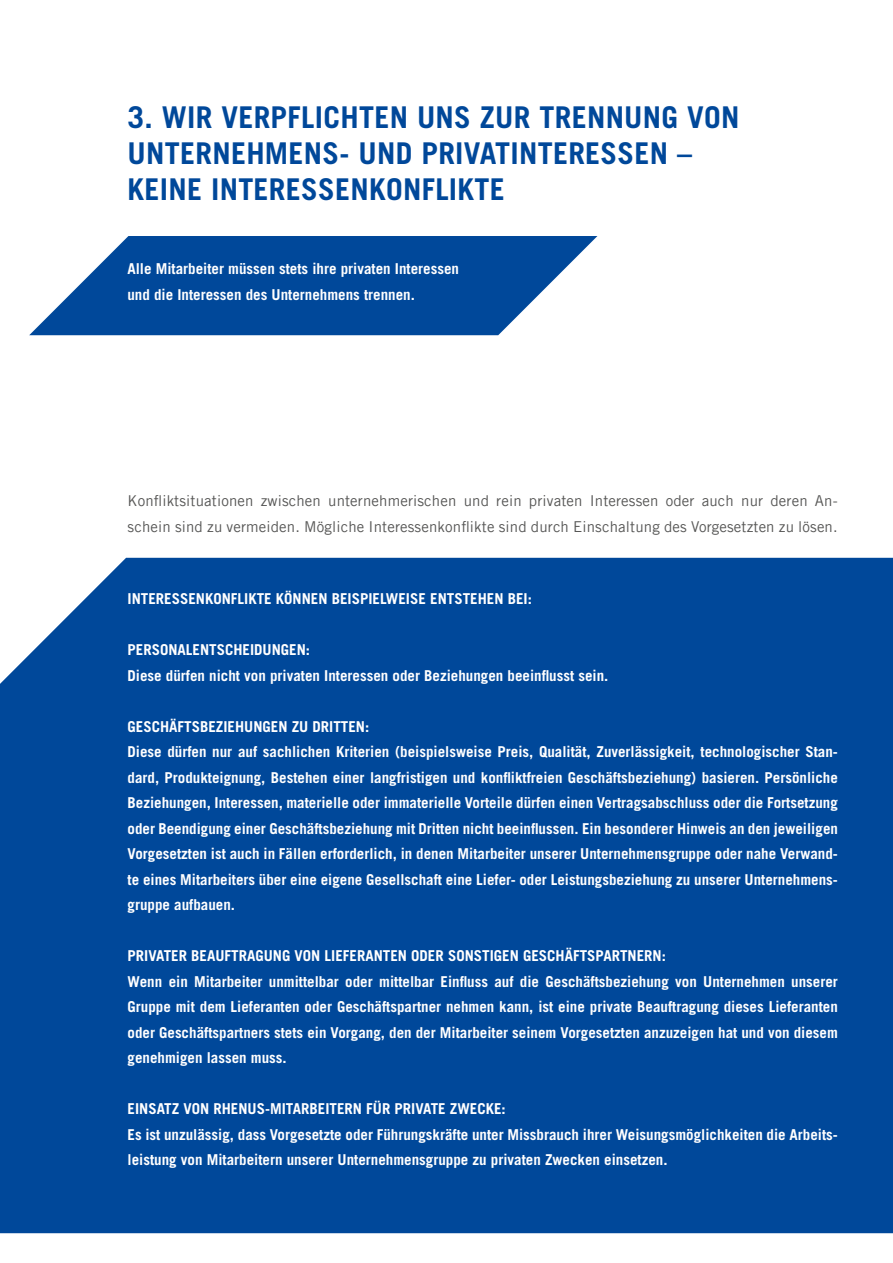
<style>
.page{position:relative;width:893px;height:1263px;background:#fff}
.page>*{position:absolute;margin:0;border:0;box-sizing:border-box;transform-origin:0 0}
.t1{font:700 30px/36px "Trade Gothic LT Pro";letter-spacing:.01em;color:#00489a}
.t2{font:700 15px/25.5px "Trade Gothic LT Pro";color:#fff}
.t3{font:15px/25.5px "Trade Gothic LT Pro";letter-spacing:.01em;color:#575756}
</style>
<div class="page">
<svg style="left:29px;top:236px;width:568px;height:99px;fill:#00489a"></svg>
<div style="left:0;top:558px;width:893px;height:675px;background:#00489a"></div>
<h1 class="t1" style="left:128px;top:99px;width:613px">3. WIR VERPFLICHTEN UNS ZUR TRENNUNG VON<br>UNTERNEHMENS- UND PRIVATINTERESSEN –<br>KEINE INTERESSENKONFLIKTE</h1>
<p class="t2" style="left:127px;top:256px;width:333px">Alle Mitarbeiter müssen stets ihre privaten Interessen und die Interessen des Unternehmens trennen.</p>
<p class="t3" style="left:128px;top:488px;width:712px">Konfliktsituationen zwischen unternehmerischen und rein privaten Interessen oder auch nur deren An&shy;schein sind zu vermeiden. Mögliche Interessenkonflikte sind durch Einschaltung des Vorgesetzten zu lösen.</p>
<p class="t2" style="left:128px;top:586px;width:406px">INTERESSENKONFLIKTE KÖNNEN BEISPIELWEISE ENTSTEHEN BEI:</p>
<p class="t2" style="left:128px;top:637px;width:482px">PERSONALENTSCHEIDUNGEN:<br>Diese dürfen nicht von privaten Interessen oder Beziehungen beeinflusst sein.</p>
<p class="t2" style="left:128px;top:713px;width:712px">GESCHÄFTSBEZIEHUNGEN ZU DRITTEN:<br>Diese dürfen nur auf sachlichen Kriterien (beispielsweise Preis, Qualität, Zuverlässigkeit, technologischer Stan&shy;dard, Produkteignung, Bestehen einer langfristigen und konfliktfreien Geschäftsbeziehung) basieren. Persönliche Beziehungen, Interessen, materielle oder immaterielle Vorteile dürfen einen Vertragsabschluss oder die Fortsetzung oder Beendigung einer Geschäftsbeziehung mit Dritten nicht beeinflussen. Ein besonderer Hinweis an den jeweiligen Vorgesetzten ist auch in Fällen erforderlich, in denen Mitarbeiter unserer Unternehmensgruppe oder nahe Verwand&shy;te eines Mitarbeiters über eine eigene Gesellschaft eine Liefer- oder Leistungsbeziehung zu unserer Unternehmens&shy;gruppe aufbauen.</p>
<p class="t2" style="left:128px;top:943px;width:712px">PRIVATER BEAUFTRAGUNG VON LIEFERANTEN ODER SONSTIGEN GESCHÄFTSPARTNERN:<br>Wenn ein Mitarbeiter unmittelbar oder mittelbar Einfluss auf die Geschäftsbeziehung von Unternehmen unserer Gruppe mit dem Lieferanten oder Geschäftspartner nehmen kann, ist eine private Beauftragung dieses Lieferanten oder Geschäftspartners stets ein Vorgang, den der Mitarbeiter seinem Vorgesetzten anzuzeigen hat und von diesem genehmigen lassen muss.</p>
<p class="t2" style="left:128px;top:1096px;width:712px">EINSATZ VON RHENUS-MITARBEITERN FÜR PRIVATE ZWECKE:<br>Es ist unzulässig, dass Vorgesetzte oder Führungskräfte unter Missbrauch ihrer Weisungsmöglichkeiten die Arbeits&shy;leistung von Mitarbeitern unserer Unternehmensgruppe zu privaten Zwecken einsetzen.</p>
</div>
